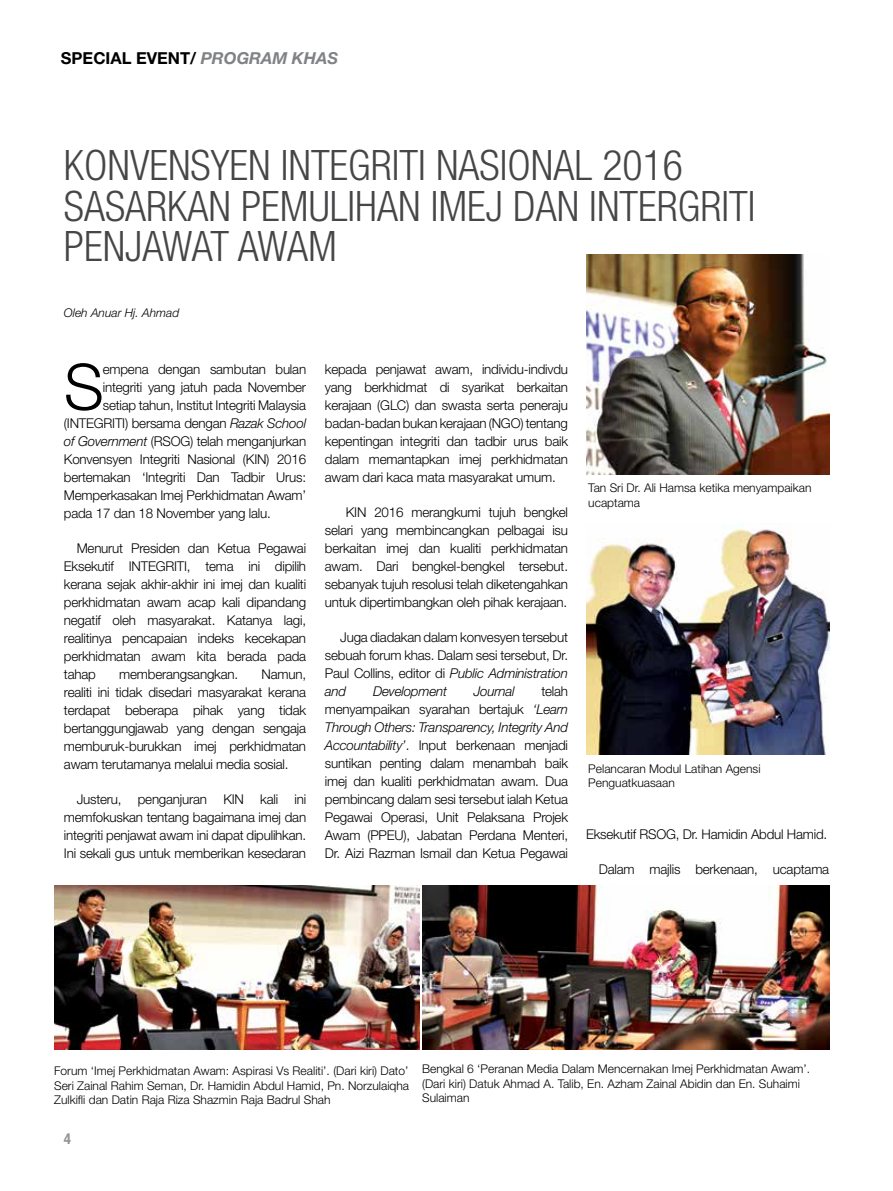
<style>
.page{position:relative;width:893px;height:1191px;background:#fff}
.page>*{position:absolute;margin:0;border:0;box-sizing:border-box;transform-origin:0 0}
.t1{font:300 63.9px "Helvetica Neue LT Std";color:#000}
.t2{font:300 condensed 42px/40.5px "Helvetica Neue LT Std";color:#464547}
.t3{font:700 16.5px "Helvetica Neue LT Std";color:#000}
.t4{font:700 condensed 15px "Helvetica Neue LT Std";color:#939598}
.t5{font:300 13.5px/18px "Helvetica Neue LT Std";letter-spacing:-.015em;color:#000;text-align:justify}
.t6{font:italic 300 13.5px "Helvetica Neue LT Std";letter-spacing:-.015em;color:#000}
.t7{font:300 12px/14.4px "Helvetica Neue LT Std";color:#000}
.t8{font:italic 300 12px "Helvetica Neue LT Std";color:#000}
.s1{font-style:italic;color:#808285}
.s2{font-style:italic}
.s3{font-style:normal}
</style>
<div class="page">
<img style="left:586px;top:526px;width:243px;height:228px">
<img style="left:55px;top:885px;width:364px;height:164px">
<img style="left:586px;top:254px;width:243px;height:221px">
<img style="left:422px;top:885px;width:407px;height:164px">
<p class="t3" style="left:61px;top:48px;width:278px">SP ECIAL EVENT/ <span class="s1">PROGRAM KHAS</span></p>
<h2 class="t2" style="left:64px;top:145px;width:688px">KONVENSYEN INTEGRITI NASIONAL 2016<br>SASARKAN PEMULIHAN IMEJ DAN INTERGRITI<br>PENJAWAT AWAM</h2>
<p class="t8" style="left:64px;top:306px;width:117px">Oleh Anuar Hj. Ahmad</p>
<h1 class="t1" style="left:64px;top:348px;width:37px">S</h1>
<p class="t5" style="left:103px;top:359px;width:205px">empena dengan sambutan bulan</p>
<p class="t5" style="left:103px;top:377px;width:205px">integriti yang jatuh pada November</p>
<p class="t5" style="left:103px;top:395px;width:205px">setiap tahun, Institut Integriti Malaysia</p>
<p class="t5" style="left:64px;top:413px;width:244px">(INTEGRITI) bersama dengan <span class="s2">Razak School</span></p>
<p class="t6" style="left:64px;top:433px;width:100px">of Government <span class="s3">(RSO</span></p>
<p class="t5" style="left:64px;top:431px;width:244px;text-indent:116px">G) telah menganjurkan Konvensyen Integriti Nasional (KIN) 2016 bertemakan ‘Integriti Dan Tadbir Urus:<br>Memperkasakan Imej Perkhidmatan Awam’ pada 17 dan 18 November yang lalu.</p>
<p class="t5" style="left:64px;top:538px;width:244px;text-indent:13px">Menurut Presiden dan Ketua Pegawai Eksekutif INTEGRITI, tema ini dipilih kerana sejak akhir-akhir ini imej dan kualiti perkhidmatan awam acap kali dipandang negatif oleh masyarakat. Katanya lagi, realitinya pencapaian indeks kecekapan perkhidmatan awam kita berada pada tahap</p>
<p class="t5" style="left:64px;top:664px;width:244px;text-indent:198px">Namun, realiti ini tidak disedari masyarakat kerana terdapat beberapa pihak yang tidak bertanggungjawab yang dengan sengaja memburuk-burukkan imej perkhidmatan awam terutamanya melalui media sosial.</p>
<p class="t5" style="left:77px;top:789px;width:167px">Justeru, penganjuran KIN</p>
<p class="t5" style="left:119px;top:664px;width:120px">memberangsangkan.</p>
<p class="t5" style="left:64px;top:789px;width:244px;text-indent:196px">kali ini memfokuskan tentang bagaimana imej dan integriti penjawat awam ini dapat dipulihkan.<br>Ini sekali gus untuk memberikan kesedaran</p>
<p class="t5" style="left:325px;top:359px;width:245px">kepada penjawat awam, individu-indivdu yang berkhidmat di syarikat berkaitan kerajaan (GLC) dan swasta serta peneraju badan-badan bukan kerajaan (NGO) tentang kepentingan integriti dan tadbir urus baik dalam memantapkan imej perkhidmatan awam dari kaca mata masyarakat umum.</p>
<p class="t5" style="left:325px;top:502px;width:245px;text-indent:21px">KIN 2016 merangkumi tujuh bengkel selari yang membincangkan pelbagai isu berkaitan imej dan kualiti perkhidmatan awam. Dari bengkel-bengkel tersebut. sebanyak tujuh resolusi telah diketengahkan untuk dipertimbangkan oleh pihak kerajaan.</p>
<p class="t5" style="left:325px;top:627px;width:245px;text-indent:15px">Juga diadakan dalam konvesyen tersebut sebuah forum khas. Dalam sesi tersebut, Dr.<br>Paul Collins, editor di <span class="s2">Public Administration and</span></p>
<p class="t5" style="left:325px;top:681px;width:245px;text-indent:216px">telah menyampaikan syarahan bertajuk <span class="s2">‘Learn Through Others: Transparency, Integrity And Accountability’</span>. Input berkenaan menjadi suntikan penting dalam menambah baik imej dan kualiti perkhidmatan awam. Dua pembincang dalam sesi tersebut ialah Ketua Pegawai Operasi, Unit Pelaksana Projek Awam (PPEU), Jabatan Perdana Menteri, Dr. Aizi Razman Ismail dan Ketua Pegawai</p>
<p class="t6" style="left:373px;top:683px;width:75px">Development</p>
<p class="t6" style="left:474px;top:683px;width:42px">Journal</p>
<p class="t7" style="left:588px;top:480px;width:225px">Tan Sri Dr. Ali Hamsa ketika menyampaikan ucaptama</p>
<p class="t7" style="left:588px;top:761px;width:174px">Pelancaran Modul Latihan Agensi<br>Penguatkuasaan</p>
<p class="t5" style="left:586px;top:824px;width:63px">Eksekutif RSO</p>
<p class="t5" style="left:666px;top:824px;width:163px">G, Dr. Hamidin Abdul Hamid.</p>
<p class="t5" style="left:599px;top:859px;width:232px">Dalam majlis berkenaan, ucaptama</p>
<p class="t7" style="left:54px;top:1063px;width:356px;text-align:justify">Forum ‘Imej Perkhidmatan Awam: Aspirasi Vs Realiti’. (Dari kiri) Dato’ Seri Zainal Rahim Seman, Dr. Hamidin Abdul Hamid, Pn. Norzulaiqha Zulkifli dan Datin Raja Riza Shazmin Raja Badrul Shah</p>
<p class="t4" style="left:64px;top:1129px;width:9px">4</p>
<p class="t7" style="left:422px;top:1061px;width:390px">Bengkal 6 ‘Peranan Media Dalam Mencernakan Imej Perkhidmatan Awam’. (Dari kiri) Datuk Ahmad A. Talib, En. Azham Zainal Abidin dan En. Suhaimi<br>Sulaiman</p>
</div>
